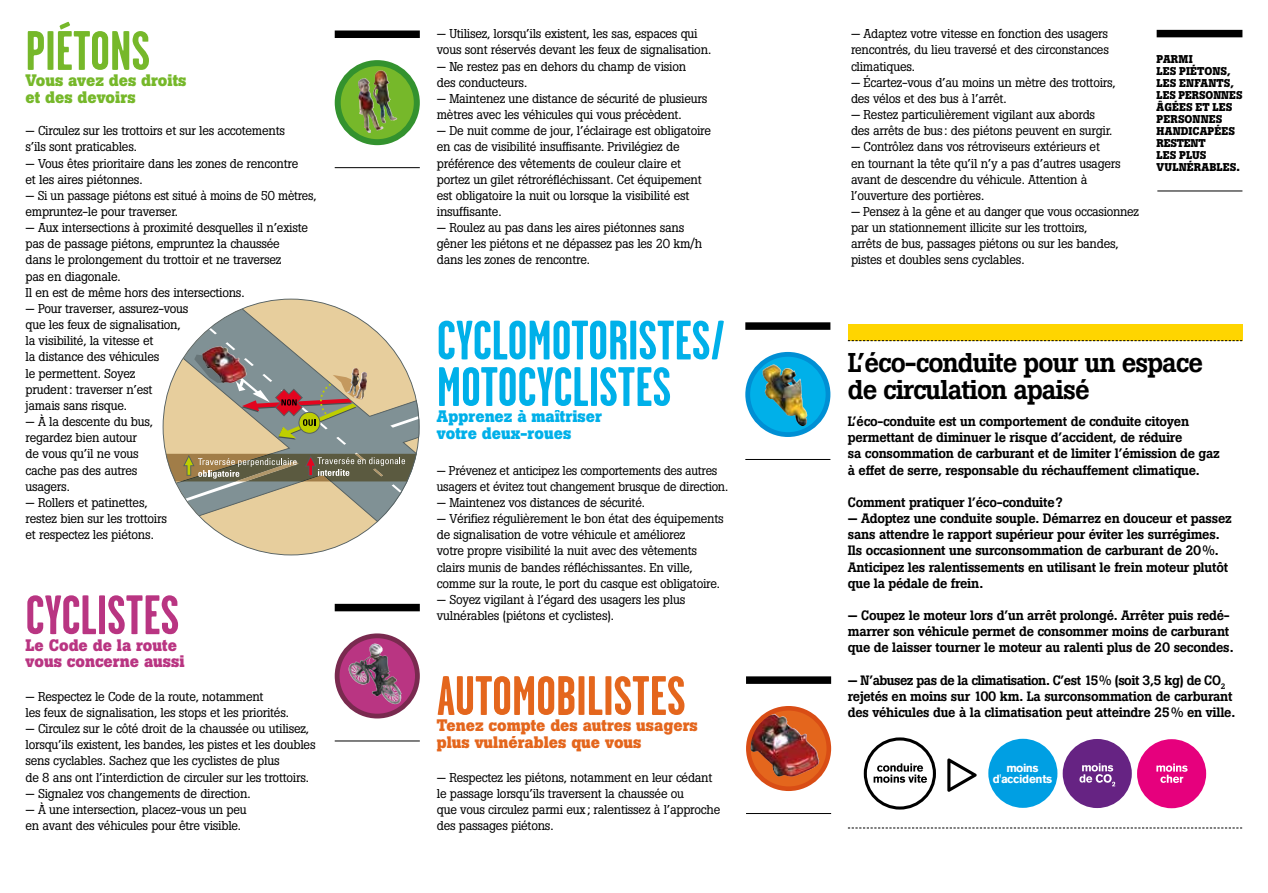
<style>
.page{position:relative;width:1268px;height:893px;background:#fff}
.page>*{position:absolute;margin:0;border:0;box-sizing:border-box;transform-origin:0 0}
.t1{font:700 55.5px/46.5px "Garage Gothic";color:#00b0e9}
.t2{font:700 55.5px "Garage Gothic";color:#e4661d}
.t3{font:700 55.5px "Garage Gothic";color:#b93582}
.t4{font:700 55.5px "Garage Gothic";color:#76b82a}
.t5{font:500 27px/27px "Boton";letter-spacing:-.035em;color:#000}
.t6{font:700 16.5px/16.5px "Boton";color:#e4661d}
.t7{font:700 16.5px/16.5px "Boton";color:#00b0e9}
.t8{font:700 16.5px/16.5px "Boton";color:#b93582}
.t9{font:700 16.5px/16.5px "Boton";color:#76b82a}
.t10{font:500 13.5px/16.2px "Boton";letter-spacing:-.02em;color:#000}
.t11{font:12.75px/16.2px "Boton";letter-spacing:-.02em;color:#000}
.t12{font:700 11.7px/11.4px "Akzidenz Grotesk BQ";letter-spacing:-.025em;color:#fff;text-align:center}
.t13{font:700 11.25px/12px "Boton";letter-spacing:.01em;color:#000}
</style>
<div class="page">
<svg style="left:419px;top:416px;width:1px;height:12px"></svg>
<svg style="left:163px;top:299px;width:256px;height:256px"></svg>
<hr style="left:334px;top:167px;width:86px;height:1px;background:#000">
<svg style="left:337px;top:63px;width:80px;height:79px;background:#6ea433"></svg>
<img style="left:373px;top:71px;width:24px;height:52px">
<div style="left:334px;top:60px;width:86px;height:85px;border:6px solid #33922e;border-radius:50%"></div>
<div style="left:334px;top:31px;width:86px;height:7px;background:#000"></div>
<svg style="left:337px;top:636px;width:80px;height:80px;background:#a24179"></svg>
<img style="left:348px;top:644px;width:26px;height:41px">
<div style="left:334px;top:633px;width:86px;height:85px;border:5px solid #792a4f;border-radius:50%"></div>
<hr style="left:334px;top:741px;width:86px;height:1px;background:#000">
<div style="left:334px;top:604px;width:86px;height:7px;background:#000"></div>
<svg style="left:747px;top:354px;width:80px;height:81px;background:#00aae5"></svg>
<img style="left:762px;top:364px;width:44px;height:62px">
<div style="left:745px;top:352px;width:85px;height:85px;border:5px solid #008fd4;border-radius:50%"></div>
<hr style="left:745px;top:459px;width:85px;height:1px;background:#000">
<div style="left:745px;top:322px;width:85px;height:8px;background:#000"></div>
<svg style="left:748px;top:708px;width:80px;height:81px"></svg>
<img style="left:748px;top:714px;width:67px;height:62px">
<div style="left:746px;top:706px;width:85px;height:85px;border:5px solid #d94d15;border-radius:50%"></div>
<hr style="left:746px;top:813px;width:85px;height:1px;background:#000">
<div style="left:746px;top:676px;width:85px;height:8px;background:#000"></div>
<hr style="left:1157px;top:191px;width:85px;height:1px;background:#000">
<div style="left:1156px;top:30px;width:86px;height:7px;background:#000"></div>
<div style="left:848px;top:324px;width:394px;height:16px;background:#ffd500"></div>
<svg style="left:847px;top:340px;width:394px;height:1px"></svg>
<svg style="left:847px;top:828px;width:394px;height:1px"></svg>
<div style="left:863px;top:737px;width:72px;height:73px;border:3px solid #000;border-radius:50%"></div>
<div style="left:988px;top:739px;width:69px;height:69px;background:#009fe3;border-radius:50%"></div>
<svg style="left:873px;top:763px;width:53px;height:20px"></svg>
<div style="left:1136px;top:739px;width:69px;height:69px;background:#e6007d;border-radius:50%"></div>
<svg style="left:1156px;top:763px;width:31px;height:20px"></svg>
<div style="left:1062px;top:739px;width:69px;height:69px;background:#662383;border-radius:50%"></div>
<svg style="left:1079px;top:763px;width:35px;height:23px"></svg>
<svg style="left:947px;top:758px;width:29px;height:34px"></svg>
<h1 class="t4" style="left:26px;top:21px;width:126px">PIÉTONS</h1>
<p class="t9" style="left:26px;top:72px;width:162px">Vous avez des droits et des devoirs</p>
<p class="t11" style="left:26px;top:123px;width:261px">— Circulez sur les trottoirs et sur les accotements s’ils sont praticables.</p>
<p class="t11" style="left:26px;top:155px;width:274px">— Vous êtes prioritaire dans les zones de rencontre et les aires piétonnes.</p>
<p class="t11" style="left:26px;top:187px;width:292px">— Si un passage piétons est situé à moins de 50 mètres, empruntez-le pour traverser.</p>
<p class="t11" style="left:26px;top:220px;width:284px">— Aux intersections à proximité desquelles il n’existe pas de passage piétons, empruntez la chaussée dans le prolongement du trottoir et ne traversez<br>pas en diagonale.<br>Il en est de même hors des intersections.</p>
<p class="t11" style="left:26px;top:300px;width:164px">— Pour traverser, assurez-vous que les feux de signalisation, la visibilité, la vitesse et<br>la distance des véhicules<br>le permettent. Soyez<br>prudent: traverser n’est jamais sans risque.</p>
<p class="t11" style="left:26px;top:413px;width:129px">— À la descente du bus, regardez bien autour de vous qu’il ne vous cache pas des autres usagers.</p>
<p class="t11" style="left:26px;top:494px;width:143px">— Rollers et patinettes, restez bien sur les trottoirs et respectez les piétons.</p>
<h1 class="t3" style="left:26px;top:585px;width:155px">CYCLISTES</h1>
<p class="t8" style="left:26px;top:637px;width:160px">Le Code de la route vous concerne aussi</p>
<p class="t11" style="left:26px;top:688px;width:265px">— Respectez le Code de la route, notamment<br>les feux de signalisation, les stops et les priorités.</p>
<p class="t11" style="left:26px;top:720px;width:291px">— Circulez sur le côté droit de la chaussée ou utilisez, lorsqu’ils existent, les bandes, les pistes et les doubles sens cyclables. Sachez que les cyclistes de plus<br>de 8 ans ont l’interdiction de circuler sur les trottoirs.</p>
<p class="t11" style="left:26px;top:785px;width:226px">— Signalez vos changements de direction.</p>
<p class="t11" style="left:26px;top:801px;width:223px">— À une intersection, placez-vous un peu en avant des véhicules pour être visible.</p>
<p class="t11" style="left:437px;top:26px;width:276px">— Utilisez, lorsqu’ils existent, les sas, espaces qui vous sont réservés devant les feux de signalisation.</p>
<p class="t11" style="left:437px;top:58px;width:251px">— Ne restez pas en dehors du champ de vision des conducteurs.</p>
<p class="t11" style="left:437px;top:90px;width:272px">— Maintenez une distance de sécurité de plusieurs mètres avec les véhicules qui vous précèdent.</p>
<p class="t11" style="left:437px;top:123px;width:276px">— De nuit comme de jour, l’éclairage est obligatoire en cas de visibilité insuffisante. Privilégiez de préférence des vêtements de couleur claire et portez un gilet rétroréfléchissant. Cet équipement est obligatoire la nuit ou lorsque la visibilité est insuffisante.</p>
<p class="t11" style="left:437px;top:220px;width:267px">— Roulez au pas dans les aires piétonnes sans gêner les piétons et ne dépassez pas les 20 km/h dans les zones de rencontre.</p>
<h1 class="t1" style="left:437px;top:317px;width:289px">CYCLOMOTORISTES/<br>MOTOCYCLISTES</h1>
<p class="t7" style="left:437px;top:408px;width:166px">Apprenez à maîtriser votre deux-roues</p>
<p class="t11" style="left:437px;top:462px;width:293px">— Prévenez et anticipez les comportements des autres usagers et évitez tout changement brusque de direction.</p>
<p class="t11" style="left:437px;top:494px;width:209px">— Maintenez vos distances de sécurité.</p>
<p class="t11" style="left:437px;top:510px;width:288px">— Vérifiez régulièrement le bon état des équipements de signalisation de votre véhicule et améliorez<br>votre propre visibilité la nuit avec des vêtements clairs munis de bandes réfléchissantes. En ville, comme sur la route, le port du casque est obligatoire.</p>
<p class="t11" style="left:437px;top:591px;width:250px">— Soyez vigilant à l’égard des usagers les plus vulnérables (piétons et cyclistes).</p>
<h1 class="t2" style="left:437px;top:666px;width:250px">AUTOMOBILISTES</h1>
<p class="t6" style="left:437px;top:717px;width:262px">Tenez compte des autres usagers plus vulnérables que vous</p>
<p class="t11" style="left:437px;top:769px;width:285px">— Respectez les piétons, notamment en leur cédant le passage lorsqu’ils traversent la chaussée ou<br>que vous circulez parmi eux; ralentissez à l’approche des passages piétons.</p>
<p class="t11" style="left:850px;top:26px;width:259px;text-align:justify">— Adaptez votre vitesse en fonction des usagers rencontrés, du lieu traversé et des circonstances climatiques.</p>
<p class="t11" style="left:850px;top:74px;width:266px">— Écartez-vous d’au moins un mètre des trottoirs, des vélos et des bus à l’arrêt.</p>
<p class="t11" style="left:850px;top:106px;width:263px">— Restez particulièrement vigilant aux abords des arrêts de bus: des piétons peuvent en surgir.</p>
<p class="t11" style="left:850px;top:139px;width:271px">— Contrôlez dans vos rétroviseurs extérieurs et<br>en tournant la tête qu’il n’y a pas d’autres usagers avant de descendre du véhicule. Attention à l’ouverture des portières.</p>
<p class="t11" style="left:850px;top:203px;width:289px">— Pensez à la gêne et au danger que vous occasionnez par un stationnement illicite sur les trottoirs,<br>arrêts de bus, passages piétons ou sur les bandes, pistes et doubles sens cyclables.</p>
<p class="t13" style="left:1156px;top:53px;width:87px">Parmi<br>les piétons, les enfants, les personnes âgées et les personnes handicapées restent<br>les plus vulnérables.</p>
<h2 class="t5" style="left:847px;top:349px;width:356px">L’éco-conduite pour un espace de circulation apaisé</h2>
<p class="t10" style="left:847px;top:413px;width:373px">L’éco-conduite est un comportement de conduite citoyen permettant de diminuer le risque d’accident, de réduire<br>sa consommation de carburant et de limiter l’émission de gaz à effet de serre, responsable du réchauffement climatique.</p>
<p class="t10" style="left:847px;top:494px;width:216px">Comment pratiquer l’éco-conduite?</p>
<p class="t10" style="left:847px;top:510px;width:385px">— Adoptez une conduite souple. Démarrez en douceur et passez sans attendre le rapport supérieur pour éviter les surrégimes.<br>Ils occasionnent une surconsommation de carburant de 20%.<br>Anticipez les ralentissements en utilisant le frein moteur plutôt que la pédale de frein.</p>
<p class="t10" style="left:847px;top:607px;width:387px">— Coupez le moteur lors d’un arrêt prolongé. Arrêter puis redé&shy;marrer son véhicule permet de consommer moins de carburant que de laisser tourner le moteur au ralenti plus de 20 secondes.</p>
<p class="t10" style="left:847px;top:672px;width:389px">— N’abusez pas de la climatisation. C’est 15% (soit 3,5 kg) de CO<sub>2 </sub>rejetés en moins sur 100 km. La surconsommation de carburant des véhicules due à la climatisation peut atteindre 25% en ville.</p>
<p class="t12" style="left:992px;top:762px;width:61px">moins d'accidents</p>
</div>
